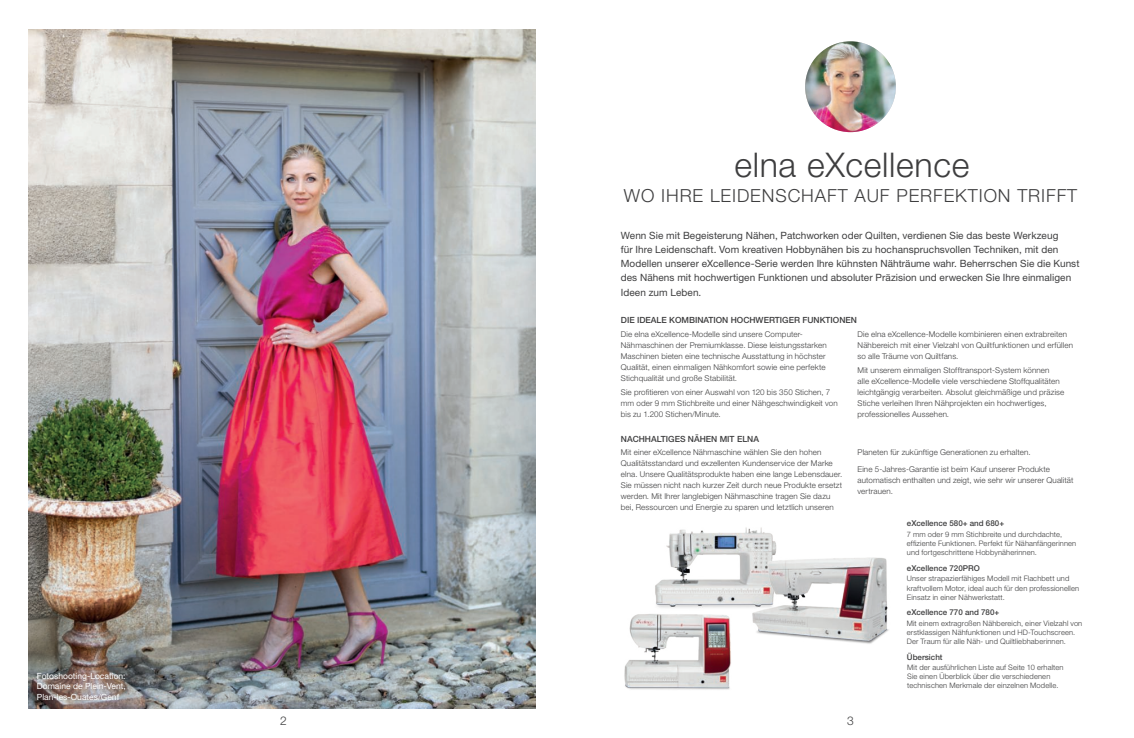
<style>
.page{position:relative;width:1134px;height:738px;background:#fff}
.page>*{position:absolute;margin:0;border:0;box-sizing:border-box;transform-origin:0 0}
.t1{font:300 34px "Helvetica Neue LT Std";letter-spacing:.02em;color:#3e3e3f}
.t2{font:300 18px "Helvetica Neue LT Std";letter-spacing:.05em;color:#3e3e3f}
.t3{font:300 12px "Helvetica Neue LT Std";color:#3e3e3f}
.t4{font:10px/14px "Helvetica Neue LT Std";letter-spacing:.005em;color:#3e3e3f}
.t5{font:500 8.5px "Helvetica Neue LT Std";color:#3e3e3f}
.t6{font:8.5px/10.2px "Helvetica Neue LT Std";color:#fff;text-align:justify}
.t7{font:300 8px/11px "Helvetica Neue LT Std";letter-spacing:.015em;color:#3e3e3f}
.t8{font:500 8px "Helvetica Neue LT Std";color:#3e3e3f}
.t9{font:300 7.5px/9px "Helvetica Neue LT Std";letter-spacing:.015em;color:#3e3e3f}
</style>
<div class="page">
<img style="left:28px;top:29px;width:508px;height:679px">
<img style="left:805px;top:41px;width:91px;height:91px;border-radius:45px">
<img style="left:655px;top:527px;width:118px;height:81px">
<img style="left:743px;top:538px;width:146px;height:106px">
<img style="left:624px;top:614px;width:107px;height:76px">
<p class="t6" style="left:37px;top:671px;width:91px">Fotoshooting-Location:<br>Domaine de Plein-Vent, Plan-les-Ouates/Genf</p>
<h1 class="t1" style="left:734px;top:147px;width:237px">elna eXcellence</h1>
<h2 class="t2" style="left:624px;top:185px;width:455px">WO IHRE LEIDENSCHAFT AUF PERFEKTION TRIFFT</h2>
<p class="t4" style="left:621px;top:230px;width:460px">Wenn Sie mit Begeisterung Nähen, Patchworken oder Quilten, verdienen Sie das beste Werkzeug<br>für Ihre Leidenschaft. Vom kreativen Hobbynähen bis zu hochanspruchsvollen Techniken, mit den Modellen unserer eXcellence-Serie werden Ihre kühnsten Nähträume wahr. Beherrschen Sie die Kunst des Nähens mit hochwertigen Funktionen und absoluter Präzision und erwecken Sie Ihre einmaligen Ideen zum Leben.</p>
<p class="t5" style="left:621px;top:315px;width:238px">DIE IDEALE KOMBINATION HOCHWERTIGER FUNKTIONEN</p>
<p class="t7" style="left:621px;top:328px;width:207px">Die elna eXcellence-Modelle sind unsere Computer-Nähmaschinen der Premiumklasse. Diese leistungsstarken Maschinen bieten eine technische Ausstattung in höchster Qualität, einen einmaligen Nähkomfort sowie eine perfekte Stichqualität und große Stabilität.</p>
<p class="t7" style="left:621px;top:386px;width:218px">Sie profitieren von einer Auswahl von 120 bis 350 Stichen, 7 mm oder 9 mm Stichbreite und einer Nähgeschwindigkeit von bis zu 1.200 Stichen/Minute.</p>
<p class="t7" style="left:857px;top:328px;width:217px">Die elna eXcellence-Modelle kombinieren einen extrabreiten<br>Nähbereich mit einer Vielzahl von Quiltfunktionen und erfüllen so alle Träume von Quiltfans.</p>
<p class="t7" style="left:857px;top:364px;width:208px">Mit unserem einmaligen Stofftransport-System können<br>alle eXcellence-Modelle viele verschiedene Stoffqualitäten leichtgängig verarbeiten. Absolut gleichmäßige und präzise Stiche verleihen Ihren Nähprojekten ein hochwertiges, professionelles Aussehen.</p>
<p class="t5" style="left:621px;top:433px;width:140px">NACHHALTIGES NÄHEN MIT ELNA</p>
<p class="t7" style="left:621px;top:446px;width:223px">Mit einer eXcellence Nähmaschine wählen Sie den hohen Qualitätsstandard und exzellenten Kundenservice der Marke elna. Unsere Qualitätsprodukte haben eine lange Lebensdauer.<br>Sie müssen nicht nach kurzer Zeit durch neue Produkte ersetzt werden. Mit Ihrer langlebigen Nähmaschine tragen Sie dazu bei, Ressourcen und Energie zu sparen und letztlich unseren</p>
<p class="t7" style="left:857px;top:444px;width:194px;line-height:16.7px">Planeten für zukünftige Generationen zu erhalten.<br>Eine 5-Jahres-Garantie ist beim Kauf unserer Produkte</p>
<p class="t7" style="left:857px;top:474px;width:217px">automatisch enthalten und zeigt, wie sehr wir unserer Qualität vertrauen.</p>
<p class="t8" style="left:907px;top:519px;width:99px">eXcellence 580+ and 680+</p>
<p class="t9" style="left:907px;top:529px;width:171px">7 mm oder 9 mm Stichbreite und durchdachte, effiziente Funktionen. Perfekt für Nähanfängerinnen und fortgeschrittene Hobbynäherinnen.</p>
<p class="t8" style="left:907px;top:563px;width:74px">eXcellence 720PRO</p>
<p class="t9" style="left:907px;top:574px;width:174px">Unser strapazierfähiges Modell mit Flachbett und kraftvollem Motor, ideal auch für den professionellen<br>Einsatz in einer Nähwerkstatt.</p>
<p class="t8" style="left:907px;top:607px;width:94px">eXcellence 770 and 780+</p>
<p class="t9" style="left:907px;top:618px;width:177px">Mit einem extragroßen Nähbereich, einer Vielzahl von erstklassigen Nähfunktionen und HD-Touchscreen.<br>Der Traum für alle Näh- und Quiltliebhaberinnen.</p>
<p class="t8" style="left:907px;top:652px;width:37px">Übersicht</p>
<h3 class="t3" style="left:280px;top:713px;width:8px">2</h3>
<h3 class="t3" style="left:847px;top:713px;width:8px">3</h3>
<p class="t9" style="left:907px;top:662px;width:158px">Mit der ausführlichen Liste auf Seite 10 erhalten<br>Sie einen Überblick über die verschiedenen technischen Merkmale der einzelnen Modelle.</p>
</div>
